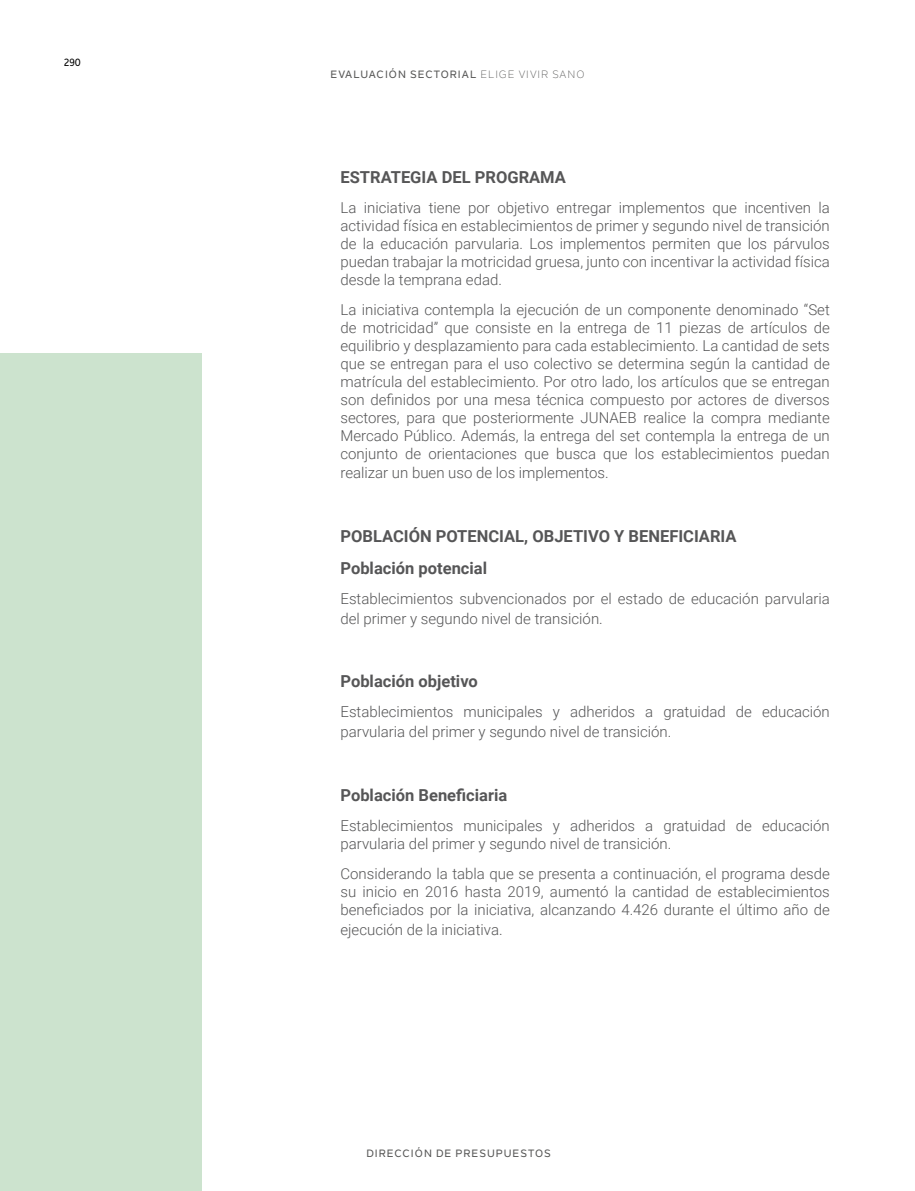
<style>
.page{position:relative;width:915px;height:1191px;background:#fff}
.page>*{position:absolute;margin:0;border:0;box-sizing:border-box;transform-origin:0 0}
.t1{font:700 16.5px/31.8px "Roboto";color:#565657}
.t2{font:300 15px/18px "Roboto";color:#565657;text-align:justify}
.t3{font:500 10.5px "Nolan Next";letter-spacing:.1em;color:#575756}
.t4{font:500 10.5px "Nolan Next";color:#000}
.s1{font-weight:400}
</style>
<div class="page">
<div style="left:0;top:353px;width:202px;height:838px;background:#cce3ce"></div>
<p class="t4" style="left:64px;top:56px;width:18px">290</p>
<p class="t3" style="left:330px;top:67px;width:255px">EVALUACIÓN SECTORIAL <span class="s1">ELIGE VIVIR SANO</span></p>
<p class="t1" style="left:340px;top:160px;width:227px">ESTRATEGIA DEL PROGRAMA</p>
<p class="t2" style="left:340px;top:198px;width:490px">La iniciativa tiene por objetivo entregar implementos que incentiven la actividad física en establecimientos de primer y segundo nivel de transición de la educación parvularia. Los implementos permiten que los párvulos puedan trabajar la motricidad gruesa, junto con incentivar la actividad física desde la temprana edad.</p>
<p class="t2" style="left:340px;top:300px;width:490px">La iniciativa contempla la ejecución de un componente denominado “Set de motricidad” que consiste en la entrega de 11 piezas de artículos de equilibrio y desplazamiento para cada establecimiento. La cantidad de sets que se entregan para el uso colectivo se determina según la cantidad de matrícula del establecimiento. Por otro lado, los artículos que se entregan son definidos por una mesa técnica compuesto por actores de diversos sectores, para que posteriormente JUNAEB realice la compra mediante Mercado Público. Además, la entrega del set contempla la entrega de un conjunto de orientaciones que busca que los establecimientos puedan</p>
<p class="t2" style="left:340px;top:463px;width:267px">realizar un buen uso de los implementos.</p>
<p class="t1" style="left:340px;top:519px;width:397px">POBLACIÓN POTENCIAL, OBJETIVO Y BENEFICIARIA<br>Población potencial</p>
<p class="t2" style="left:340px;top:588px;width:490px;line-height:19.8px">Establecimientos subvencionados por el estado de educación parvularia del primer y segundo nivel de transición.</p>
<p class="t1" style="left:340px;top:665px;width:139px">Población objetivo</p>
<p class="t2" style="left:340px;top:701px;width:490px;line-height:19.8px">Establecimientos municipales y adheridos a gratuidad de educación parvularia del primer y segundo nivel de transición.</p>
<p class="t1" style="left:340px;top:778px;width:168px">Población Beneficiaria</p>
<p class="t2" style="left:340px;top:816px;width:490px">Establecimientos municipales y adheridos a gratuidad de educación parvularia del primer y segundo nivel de transición.</p>
<p class="t2" style="left:340px;top:864px;width:490px">Considerando la tabla que se presenta a continuación, el programa desde su inicio en 2016 hasta 2019, aumentó la cantidad de establecimientos beneficiados por la iniciativa, alcanzando 4.426 durante el último año de</p>
<p class="t2" style="left:340px;top:919px;width:161px">ejecución de la iniciativa.</p>
<p class="t3" style="left:366px;top:1147px;width:186px">DIRECCIÓN DE PRESUPUESTOS</p>
</div>
